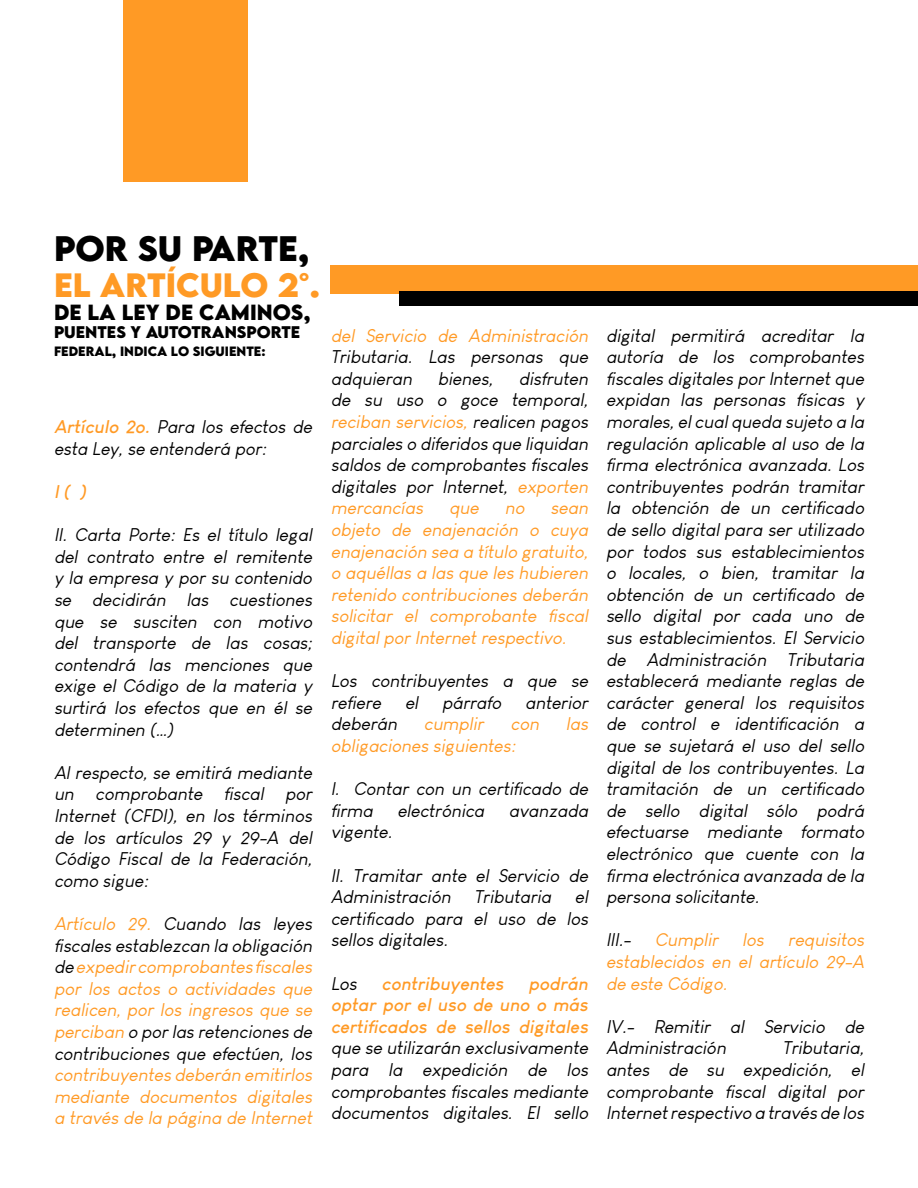
<style>
.page{position:relative;width:918px;height:1188px;background:#fff}
.page>*{position:absolute;margin:0;border:0;box-sizing:border-box;transform-origin:0 0}
.t1{font:700 31.5px "LEMONMILK";color:#000}
.t2{font:700 30px "LEMONMILK";color:#ff9a25}
.t3{font:700 19.5px "LEMONMILK";color:#000}
.t4{font:italic 18px/21.6px "Louis George Cafe";color:#000;text-align:justify}
.t5{font:italic 18px/21.6px "Louis George Cafe";color:#ff9a25;text-align:justify}
.t6{font:italic 700 18px "Louis George Cafe";color:#ff9a25}
.t7{font:700 15px "LEMONMILK";color:#000}
.t8{font:700 12px "LEMONMILK";color:#000}
.s1{font-weight:700;color:#ff9a25}
.s2{color:#000}
</style>
<div class="page">
<div style="left:123px;top:0;width:125px;height:182px;background:#ff9a25"></div>
<div style="left:331px;top:266px;width:587px;height:28px;background:#ff9a25"></div>
<div style="left:399px;top:291px;width:519px;height:14px;background:#000"></div>
<p class="t1" style="left:54px;top:227px;width:257px">POR SU PARTE,</p>
<p class="t2" style="left:54px;top:264px;width:268px">EL ARTÍCULO 2°.</p>
<p class="t3" style="left:54px;top:299px;width:258px">DE LA LEY DE CAMINOS,</p>
<p class="t7" style="left:54px;top:322px;width:248px">PUENTES Y AUTOTRANSPORTE</p>
<p class="t8" style="left:54px;top:343px;width:213px">FEDERAL, INDICA LO SIGUIENTE:</p>
<p class="t4" style="left:54px;top:416px;width:263px"><span class="s1">Artículo 2o.</span> Para los efectos de esta Ley,se entenderá por:</p>
<p class="t6" style="left:54px;top:480px;width:37px">I(…)</p>
<p class="t4" style="left:54px;top:524px;width:263px">II. Carta Porte: Es el título legal del contrato entre el remitente y la empresa y por su contenido se decidirán las cuestiones que se susciten con motivo del transporte de las cosas; contendrá las menciones que exige el Código de la materia y surtirá los efectos que en él se determinen (…)</p>
<p class="t4" style="left:54px;top:762px;width:263px">Al respecto, se emitirá mediante un comprobante fiscal por Internet (CFDI), en los términos de los artículos 29 y 29-A del Código Fiscal de la Federación, como sigue:</p>
<p class="t5" style="left:54px;top:913px;width:263px">Artículo 29. <span class="s2">Cuando las leyes fiscales establezcan la obligación de</span> expedircomprobantes fiscales por los actos o actividades que realicen, por los ingresos que se perciban <span class="s2">o porlas retenciones de contribuciones que efectúen, los </span>contribuyentes deberán emitirlos mediante documentos digitales a través de la página de Internet</p>
<p class="t5" style="left:331px;top:324px;width:263px">del Servicio de Administración <span class="s2">Tributaria. Las personas que adquieran bienes, disfruten de su uso o goce temporal, </span>reciban servicios, <span class="s2">realicen pagos parciales o diferidos que liquidan saldos de comprobantes fiscales digitales por Internet,</span> exporten mercancías que no sean objeto de enajenación o cuya enajenación sea a título gratuito, o aquéllas a las que les hubieren retenido contribuciones deberán solicitar el comprobante fiscal digitalporInternetrespectivo.</p>
<p class="t4" style="left:331px;top:670px;width:263px">Los contribuyentes a que se refiere el párrafo anterior deberán</p>
<p class="t5" style="left:424px;top:713px;width:65px">cumplir</p>
<p class="t5" style="left:511px;top:713px;width:34px">con</p>
<p class="t5" style="left:566px;top:713px;width:27px">las</p>
<p class="t5" style="left:331px;top:735px;width:190px">obligaciones siguientes:</p>
<p class="t4" style="left:331px;top:778px;width:263px">I. Contar con un certificado de firma electrónica avanzada vigente.</p>
<p class="t4" style="left:331px;top:864px;width:263px">II. Tramitar ante el Servicio de Administración Tributaria el certificado para el uso de los sellos digitales.</p>
<p class="t4" style="left:331px;top:972px;width:263px">Los <span class="s1">contribuyentes podrán optar por el uso de uno o más certificados de sellos digitales </span>que se utilizarán exclusivamente para la expedición de los comprobantes fiscales mediante documentos digitales. El sello</p>
<p class="t4" style="left:606px;top:324px;width:263px">digital permitirá acreditar la autoría de los comprobantes fiscales digitales porInternetque expidan las personas físicas y morales,elcualqueda sujeto a la regulación aplicable al uso de la firma electrónica avanzada. Los contribuyentes podrán tramitar la obtención de un certificado de sello digital para ser utilizado por todos sus establecimientos o locales, o bien, tramitar la obtención de un certificado de sello digital por cada uno de sus establecimientos. El Servicio de Administración Tributaria establecerá mediante reglas de carácter general los requisitos de control e identificación a que se sujetará el uso del sello digital de los contribuyentes. La tramitación de un certificado de sello digital sólo podrá efectuarse mediante formato electrónico que cuente con la firma electrónica avanzada de la persona solicitante.</p>
<p class="t5" style="left:606px;top:929px;width:263px"><span class="s2">III.-</span> Cumplir los requisitos establecidos en el artículo 29-A de este Código.</p>
<p class="t4" style="left:606px;top:1016px;width:263px">IV.- Remitir al Servicio de<br>Administración</p>
<p class="t4" style="left:606px;top:1037px;width:263px;text-indent:177px">Tributaria, antes de su expedición, el comprobante fiscal digital por Internetrespectivo a través de los</p>
</div>
